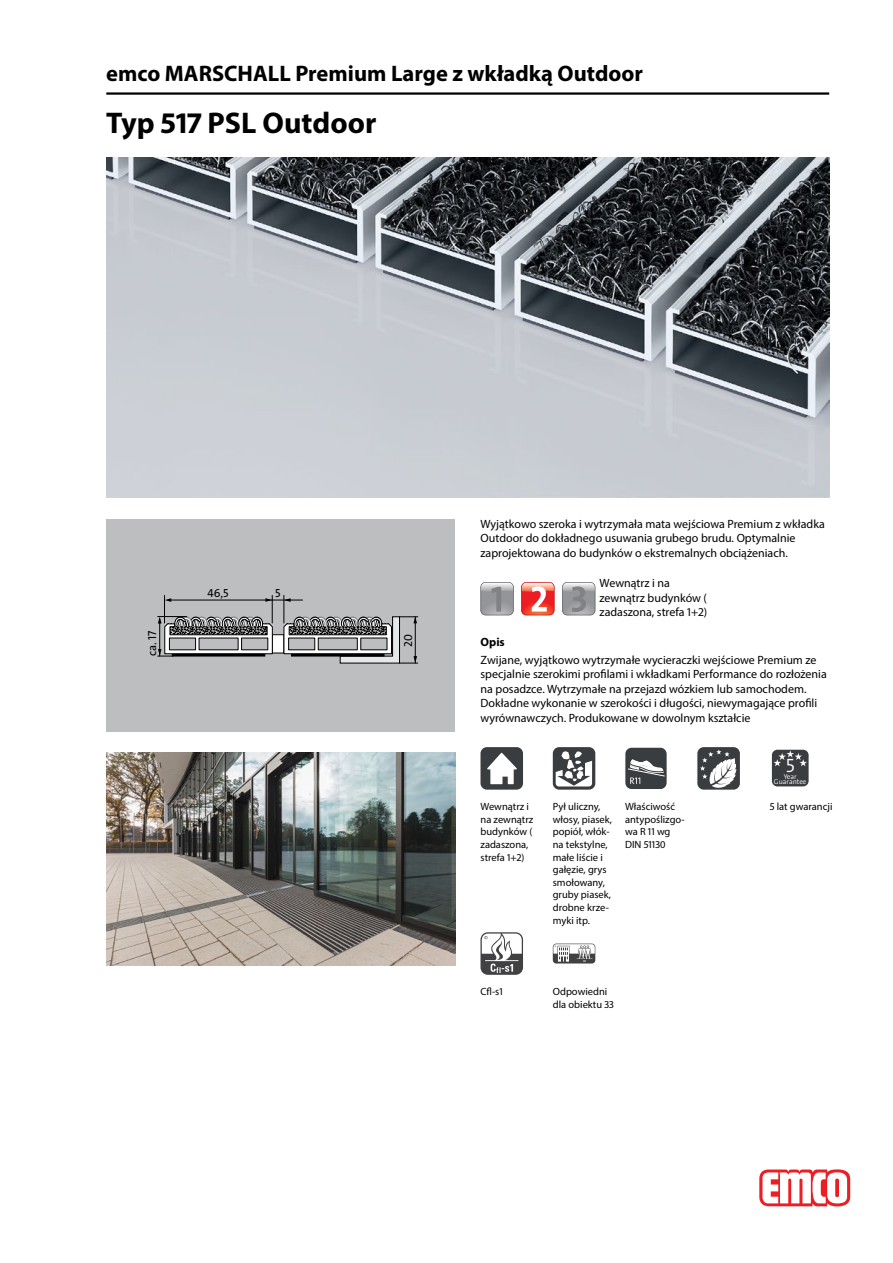
<style>
.page{position:relative;width:893px;height:1263px;background:#fff}
.page>*{position:absolute;margin:0;border:0;box-sizing:border-box;transform-origin:0 0}
.typ_bau{font:700 30px "Myriad Pro";color:#000}
.titel1_em_bau{font:700 22.5px "Myriad Pro";color:#000}
.BILDR{font:300 19.5px "The Sans Os F";color:#fff}
.fliesstext_bau{font:12px/14.4px "Myriad Pro";color:#000}
.Stoerer{font:12px/14.4px "Myriad Pro";color:#000}
.fliesstext_bold_bau{font:700 12px "Myriad Pro";color:#000}
.BILDR-2{font:11.7px "The Sans Os F";color:#000}
.mouseovertext_bau{font:10.5px/12.6px "Myriad Pro";color:#000}
.BILDR-3{font:300 7.05px/5.2px "The Sans Os F";color:#fff;text-align:center}
</style>
<div class="page">
<img style="left:106px;top:157px;width:723px;height:340px">
<hr style="left:106px;top:92px;width:723px;height:3px;background:#000">
<svg style="left:759px;top:1169px;width:91px;height:37px"></svg>
<div style="left:106px;top:519px;width:349px;height:212px;background:#bcbec0"></div>
<hr style="left:272px;top:600px;width:30px;height:1px;background:#000">
<div style="left:272px;top:635px;width:12px;height:18px;background:#fff"></div>
<svg style="left:158px;top:595px;width:115px;height:62px"></svg>
<svg style="left:283px;top:595px;width:135px;height:69px"></svg>
<img style="left:106px;top:753px;width:349px;height:212px">
<svg style="left:521px;top:582px;width:33px;height:33px"></svg>
<svg style="left:562px;top:582px;width:33px;height:33px"></svg>
<svg style="left:480px;top:582px;width:34px;height:33px"></svg>
<div style="left:480px;top:747px;width:43px;height:43px;background:#3a3d40;border-radius:6px"></div>
<svg style="left:487px;top:753px;width:30px;height:31px"></svg>
<svg style="left:553px;top:747px;width:42px;height:43px"></svg>
<svg style="left:556px;top:751px;width:36px;height:35px"></svg>
<div style="left:625px;top:748px;width:42px;height:41px;background:#3a3d40;border-radius:6px"></div>
<svg style="left:628px;top:759px;width:37px;height:25px"></svg>
<div style="left:697px;top:747px;width:43px;height:43px;background:#3a3d40;border-radius:6px"></div>
<svg style="left:700px;top:749px;width:36px;height:39px"></svg>
<div style="left:772px;top:750px;width:37px;height:36px;background:#3a3d40;border-radius:5px"></div>
<svg style="left:773px;top:750px;width:34px;height:16px"></svg>
<svg style="left:480px;top:932px;width:43px;height:43px"></svg>
<svg style="left:553px;top:943px;width:42px;height:20px"></svg>
<p class="titel1_em_bau" style="left:106px;top:59px;width:538px">emco MARSCHALL Premium Large z wkładką Outdoor</p>
<p class="typ_bau" style="left:106px;top:103px;width:272px">Typ 517 PSL Outdoor</p>
<p class="BILDR-2" style="left:208px;top:586px;width:23px">46,5</p>
<p class="BILDR-2" style="left:275px;top:586px;width:7px">5</p>
<p class="BILDR-2" style="left:145px;top:656px;width:27px;rotate:-90deg">ca. 17</p>
<p class="BILDR-2" style="left:401px;top:647px;width:14px;rotate:-90deg">20</p>
<p class="Stoerer" style="left:480px;top:516px;width:346px">Wyjątkowo szeroka i wytrzymała mata wejściowa Premium z wkładka<br>Outdoor do dokładnego usuwania grubego brudu. Optymalnie zaprojektowana do budynków o ekstremalnych obciążeniach.</p>
<p class="fliesstext_bau" style="left:600px;top:576px;width:109px">Wewnątrz i na zewnątrz budynków ( zadaszona, strefa 1+2)</p>
<p class="fliesstext_bold_bau" style="left:480px;top:635px;width:26px">Opis</p>
<p class="fliesstext_bau" style="left:480px;top:652px;width:348px">Zwijane, wyjątkowo wytrzymałe wycieraczki wejściowe Premium ze specjalnie szerokimi profilami i wkładkami Performance do rozłożenia na posadzce. Wytrzymałe na przejazd wózkiem lub samochodem.<br>Dokładne wykonanie w szerokości i długości, niewymagające profili wyrównawczych. Produkowane w dowolnym kształcie</p>
<p class="mouseovertext_bau" style="left:480px;top:800px;width:54px">Wewnątrz i na zewnątrz budynków ( zadaszona, strefa 1+2)</p>
<p class="mouseovertext_bau" style="left:553px;top:800px;width:61px">Pył uliczny, włosy, piasek, popiół, włók&shy;na tekstylne, małe liście i gałęzie, grys smołowany, gruby piasek, drobne krze&shy;myki itp.</p>
<p class="mouseovertext_bau" style="left:625px;top:800px;width:61px">Właściwość antypoślizgo&shy;wa R 11 wg<br>DIN 51130</p>
<p class="mouseovertext_bau" style="left:480px;top:985px;width:24px">Cfl-s1</p>
<p class="mouseovertext_bau" style="left:553px;top:985px;width:63px">Odpowiedni dla obiektu 33</p>
<p class="BILDR" style="left:786px;top:753px;width:10px">5</p>
<p class="BILDR-3" style="left:774px;top:774px;width:34px">Year<br>Guarantee</p>
<p class="mouseovertext_bau" style="left:770px;top:800px;width:64px">5 lat gwarancji</p>
</div>
